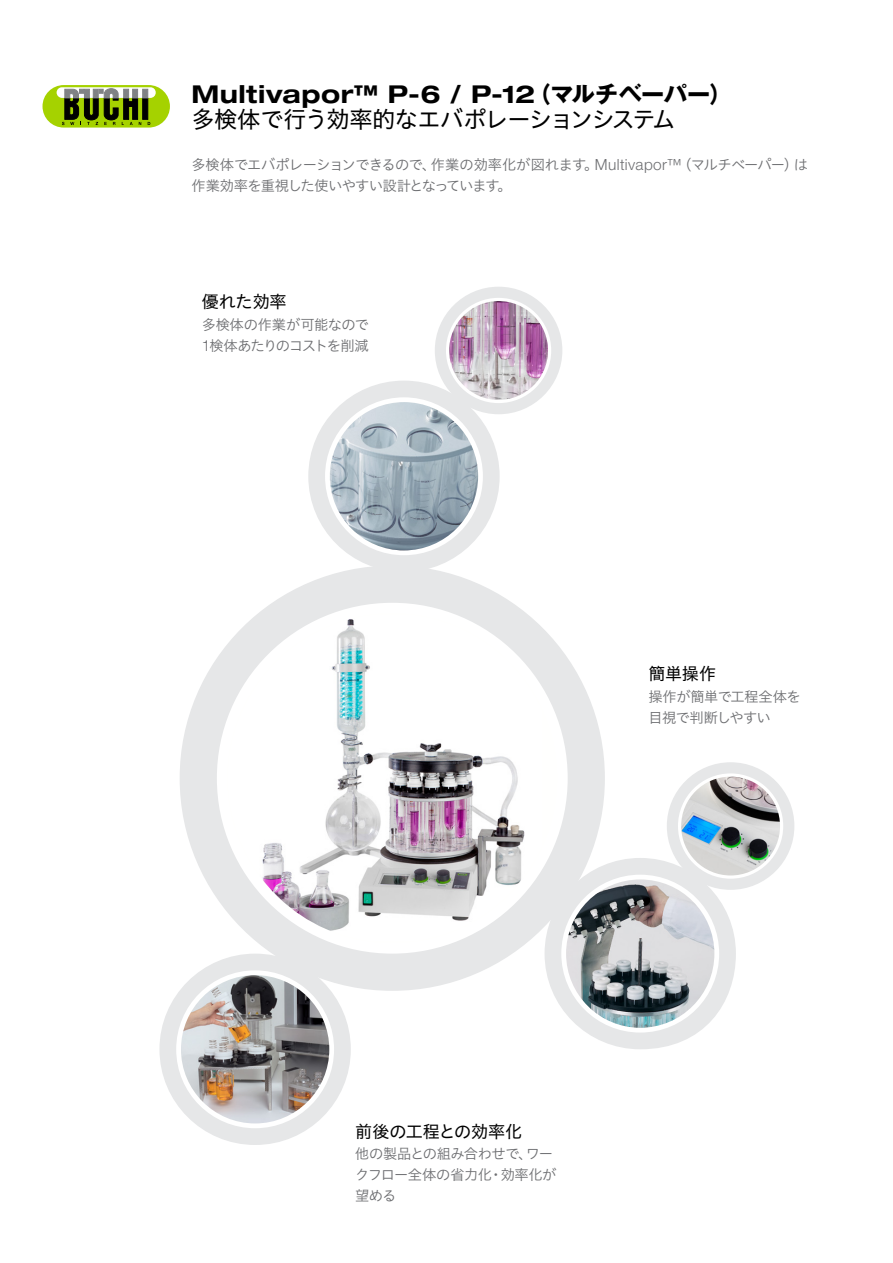
<style>
.page{position:relative;width:893px;height:1263px;background:#fff}
.page>*{position:absolute;margin:0;border:0;box-sizing:border-box;transform-origin:0 0}
.JA_Cover_Headline{font:700 expanded 24.6px "Helvetica Neue LT Std";letter-spacing:.02em;color:#000}
.JA_Cover_Subline{font:23.25px "Hiragino UD Sans Std W4";letter-spacing:-.04em;color:#000}
.JA_Title{font:17.1px "Hiragino UD Sans Std W4";letter-spacing:-.015em;color:#000}
.JA_Body_text_left{font:14.25px/21.3px "Hiragino UD Sans Std W3";letter-spacing:-.035em;color:#6d6e71}
.JA_Body_text_justifi{font:14.25px/21.3px "Hiragino UD Sans Std W3";letter-spacing:-.045em;color:#6d6e71}
.s1{font-family:"Gothic MB101 Pro";font-stretch:normal;font-size:23.25px}
.s2{font-family:"Helvetica Neue LT Std";font-weight:300;font-size:15.45px}
</style>
<div class="page">
<div style="left:43px;top:85px;width:127px;height:43px;background:#a5d200;border-radius:21px"></div>
<div style="left:143px;top:89px;width:5px;height:30px;background:#000;border:1px solid #000"></div>
<svg style="left:57px;top:87px;width:99px;height:11px"></svg>
<div style="left:143px;top:89px;width:5px;height:9px;background:#808285"></div>
<svg style="left:62px;top:89px;width:79px;height:36px"></svg>
<div style="left:180px;top:566px;width:425px;height:425px;background:#e6e7e8;border-radius:50%"></div>
<div style="left:217px;top:603px;width:351px;height:351px;background:#fff;border-radius:50%"></div>
<img style="left:227px;top:615px;width:315px;height:326px">
<div style="left:159px;top:954px;width:192px;height:191px;background:#e6e7e8;border-radius:50%"></div>
<div style="left:176px;top:970px;width:158px;height:158px;background:#fff;border-radius:50%"></div>
<img style="left:181px;top:975px;width:148px;height:148px;border-radius:74px">
<div style="left:667px;top:762px;width:127px;height:128px;background:#e6e7e8;border-radius:50%"></div>
<div style="left:678px;top:773px;width:105px;height:106px;background:#fff;border-radius:50%"></div>
<img style="left:681px;top:777px;width:99px;height:98px;border-radius:49px">
<div style="left:545px;top:858px;width:191px;height:191px;background:#e6e7e8;border-radius:50%"></div>
<div style="left:561px;top:875px;width:158px;height:157px;background:#fff;border-radius:50%"></div>
<img style="left:566px;top:879px;width:148px;height:149px;border-radius:74px">
<div style="left:435px;top:287px;width:127px;height:127px;background:#e6e7e8;border-radius:50%"></div>
<div style="left:446px;top:298px;width:105px;height:105px;background:#fff;border-radius:50%"></div>
<img style="left:449px;top:301px;width:99px;height:99px;border-radius:49px">
<div style="left:308px;top:381px;width:192px;height:191px;background:#e6e7e8;border-radius:50%"></div>
<div style="left:325px;top:397px;width:158px;height:158px;background:#fff;border-radius:50%"></div>
<img style="left:330px;top:402px;width:148px;height:148px;border-radius:74px">
<p class="JA_Cover_Headline" style="left:192px;top:79px;width:542px">Multivapor™ P-6 / P-12<span class="s1">（マルチベーパー）</span></p>
<p class="JA_Cover_Subline" style="left:192px;top:101px;width:485px">多検体で行う効率的なエバポレーションシステム</p>
<p class="JA_Body_text_justifi" style="left:192px;top:153px;width:618px">多検体でエバポレーションできるので、作業の効率化が図れます。<span class="s2">Multivapor™</span>（マルチベーパー）は作業効率を重視した使いやすい設計となっています。</p>
<p class="JA_Title" style="left:202px;top:289px;width:86px">優れた効率</p>
<p class="JA_Body_text_left" style="left:202px;top:313px;width:168px">多検体の作業が可能なので<br><span class="s2">1</span>検体あたりのコストを削減</p>
<p class="JA_Title" style="left:648px;top:661px;width:69px">簡単操作</p>
<p class="JA_Body_text_left" style="left:648px;top:685px;width:154px">操作が簡単で工程全体を目視で判断しやすい</p>
<p class="JA_Title" style="left:355px;top:1118px;width:168px">前後の工程との効率化</p>
<p class="JA_Body_text_left" style="left:355px;top:1142px;width:203px">他の製品との組み合わせで、ワークフロー全体の省力化・効率化が望める</p>
</div>
